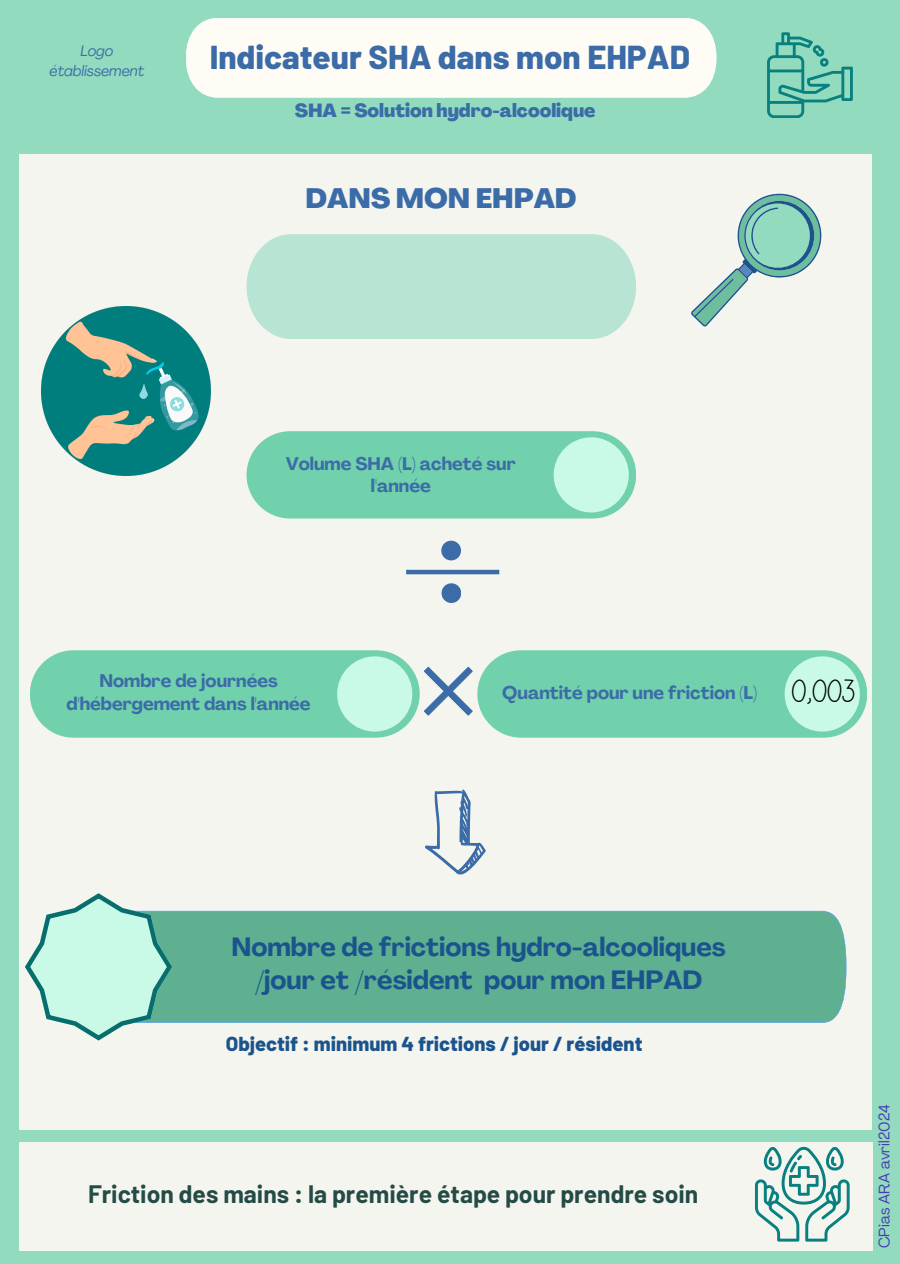
<style>
.page{position:relative;width:900px;height:1264px;background:#fff}
.page>*{position:absolute;margin:0;border:0;box-sizing:border-box;transform-origin:0 0}
.t1{font:800 33.15px "Barlow";color:#3c6ca8}
.t2{font:31.5px "Buffalo";color:#000}
.t3{font:800 27.75px "Agrandir";color:#3c6ca8}
.t4{font:700 26.1px/33.8px "Agrandir";color:#1b548d;text-align:center}
.t5{font:700 24.6px "Barlow";color:#244b46}
.t6{font:800 20.1px "Barlow";color:#1b548d}
.t7{font:800 18.75px "Agrandir";color:#3c6ca8}
.t8{font:700 18px/22.5px "Agrandir";color:#3c6ca8;text-align:center}
.t9{font:15px "Agrandir";color:#4b39b5}
.t10{font:italic 15px/20.2px "Agrandir";color:#3c6ca8;text-align:center}
</style>
<div class="page">
<div style="left:0;top:0;width:900px;height:1263px;background:#92dbbe"></div>
<div style="left:19px;top:154px;width:853px;height:975px;background:#f5f5ef"></div>
<div style="left:186px;top:18px;width:531px;height:80px;background:#fffcf6"></div>
<div style="left:30px;top:650px;width:390px;height:87px;background:#71d1ac;border-radius:44px"></div>
<div style="left:337px;top:656px;width:75px;height:75px;background:#c9fae7;border-radius:50%"></div>
<svg style="left:424px;top:666px;width:49px;height:49px"></svg>
<svg style="left:425px;top:789px;width:61px;height:85px"></svg>
<img style="left:42px;top:306px;width:168px;height:169px">
<div style="left:172px;top:910px;width:674px;height:112px;background:#5eb090"></div>
<div style="left:247px;top:234px;width:389px;height:105px;background:#b8e4d3"></div>
<svg style="left:25px;top:893px;width:147px;height:147px"></svg>
<div style="left:477px;top:650px;width:390px;height:87px;background:#71d1ac;border-radius:44px"></div>
<div style="left:785px;top:656px;width:75px;height:75px;background:#c9fae7;border-radius:50%"></div>
<svg style="left:441px;top:540px;width:20px;height:20px"></svg>
<div style="left:247px;top:431px;width:389px;height:87px;background:#71d1ac;border-radius:44px"></div>
<div style="left:554px;top:437px;width:75px;height:75px;background:#c9fae7;border-radius:50%"></div>
<svg style="left:442px;top:583px;width:19px;height:19px"></svg>
<hr style="left:406px;top:570px;width:93px;height:4px;background:#3c6ca8">
<svg style="left:767px;top:32px;width:86px;height:86px"></svg>
<svg style="left:691px;top:193px;width:131px;height:134px"></svg>
<div style="left:19px;top:1141px;width:854px;height:108px;background:#f5f5ef"></div>
<svg style="left:755px;top:1146px;width:94px;height:94px"></svg>
<p class="t10" style="left:50px;top:42px;width:96px">Logo établissement</p>
<h3 class="t1" style="left:210px;top:35px;width:482px">Indicateur SHA dans mon EHPAD</h3>
<p class="t7" style="left:295px;top:103px;width:302px">SHA = Solution hydro-alcoolique</p>
<h3 class="t3" style="left:305px;top:187px;width:273px">DANS MON EHPAD</h3>
<p class="t8" style="left:286px;top:454px;width:232px">Volume SHA (L) acheté sur l'année</p>
<p class="t8" style="left:99px;top:671px;width:180px">Nombre de journées</p>
<h6 class="t8" style="left:66px;top:694px;width:246px">d'hébergement dans l'année</h6>
<p class="t8" style="left:502px;top:682px;width:257px">Quantité pour une friction (L)</p>
<p class="t2" style="left:791px;top:670px;width:65px">0,003</p>
<h3 class="t4" style="left:232px;top:932px;width:496px">Nombre de frictions hydro-alcooliques /jour et /résident pour mon EHPAD</h3>
<h2 class="t6" style="left:226px;top:1031px;width:418px">Objectif : minimum 4 frictions / jour / résident</h2>
<h3 class="t5" style="left:88px;top:1178px;width:612px">Friction des mains : la première étape pour prendre soin</h3>
<p class="t9" style="left:878px;top:1248px;width:145px;rotate:-90deg">CPias ARA avril2024</p>
</div>
